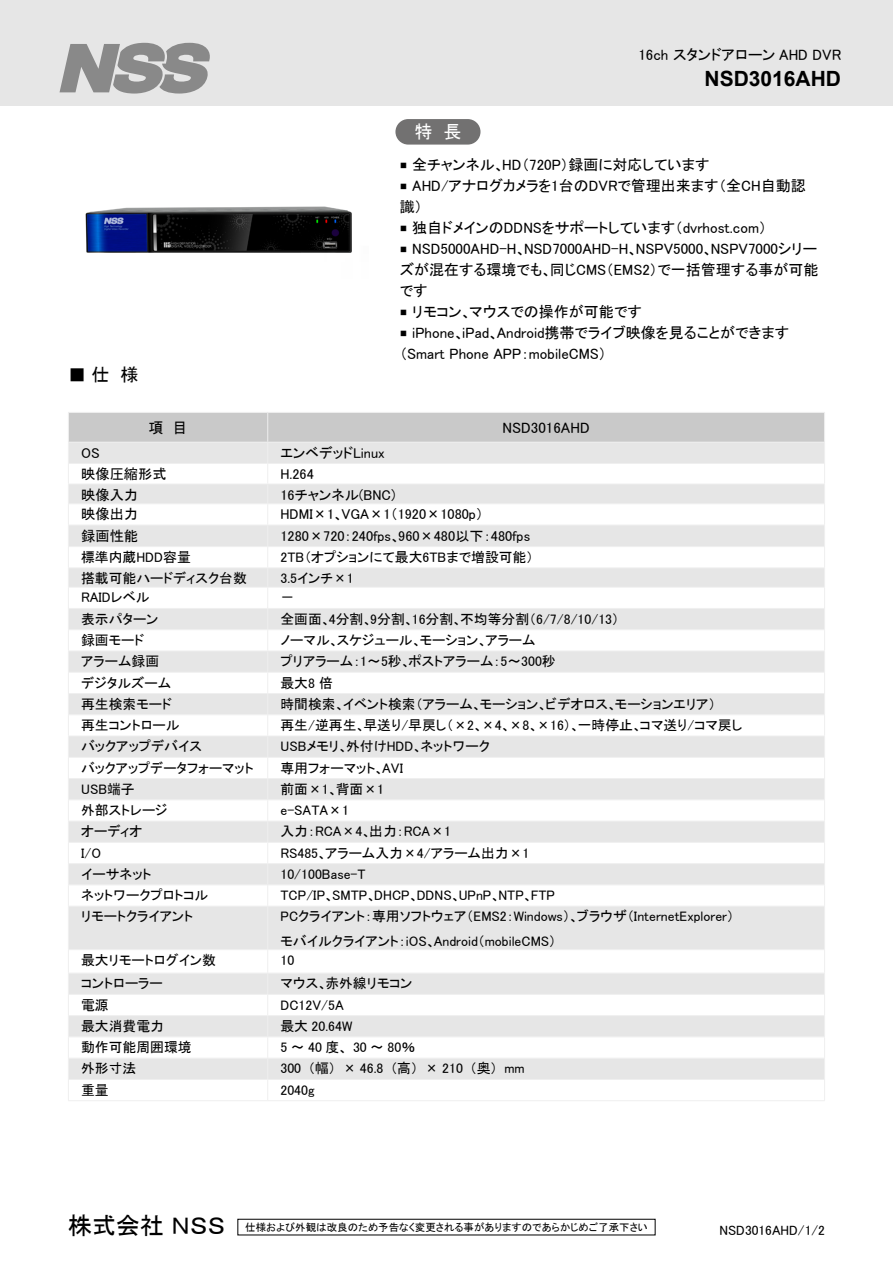
<style>
.page{position:relative;width:893px;height:1263px;background:#fff}
.page>*{position:absolute;margin:0;border:0;box-sizing:border-box;transform-origin:0 0}
.t1{font:24px "MS P Gothic";color:#000}
.t2{font:700 21px "Arial";color:#000}
.t3{font:18px "MS P Gothic";color:#000}
.t4{font:18px "MS P Gothic";color:#fff}
.t5{font:15px/21px "MS P Gothic";color:#000}
.t6{font:14.25px "MS P Gothic";color:#000}
.t7{font:13.8px/19.4px "MS P Gothic";color:#000}
.t8{font:13.5px "MS P Gothic";color:#000}
.t9{font:10.5px "MS P Gothic";color:#000}
.t10{font:7.5px "MS P Gothic";color:#000}
</style>
<div class="page">
<img style="left:85px;top:206px;width:267px;height:47px">
<div style="left:0;top:0;width:893px;height:106px;background:#e6e6e6"></div>
<svg style="left:60px;top:43px;width:150px;height:51px"></svg>
<div style="left:395px;top:119px;width:85px;height:26px;background:#727171;border-radius:13px"></div>
<svg style="left:69px;top:907px;width:755px;height:172px;fill:#e6e6e6"></svg>
<svg style="left:68px;top:412px;width:757px;height:494px"></svg>
<hr style="left:68px;top:906px;width:200px;height:1px;background:#efefef">
<hr style="left:68px;top:906px;width:1px;height:43px;background:#efefef">
<hr style="left:268px;top:906px;width:557px;height:1px;background:#efefef">
<hr style="left:267px;top:906px;width:1px;height:43px;background:#efefef">
<hr style="left:824px;top:906px;width:1px;height:43px;background:#efefef">
<hr style="left:68px;top:949px;width:200px;height:1px;background:#efefef">
<hr style="left:268px;top:949px;width:557px;height:1px;background:#efefef">
<hr style="left:68px;top:973px;width:200px;height:1px;background:#efefef">
<hr style="left:268px;top:973px;width:557px;height:1px;background:#efefef">
<hr style="left:68px;top:994px;width:200px;height:1px;background:#efefef">
<hr style="left:268px;top:994px;width:557px;height:1px;background:#efefef">
<hr style="left:68px;top:1015px;width:200px;height:1px;background:#efefef">
<hr style="left:268px;top:1015px;width:557px;height:1px;background:#efefef">
<hr style="left:68px;top:1036px;width:200px;height:1px;background:#efefef">
<hr style="left:268px;top:1036px;width:557px;height:1px;background:#efefef">
<hr style="left:68px;top:1058px;width:200px;height:1px;background:#efefef">
<hr style="left:268px;top:1058px;width:557px;height:1px;background:#efefef">
<hr style="left:68px;top:1079px;width:200px;height:1px;background:#efefef">
<svg style="left:68px;top:950px;width:1px;height:150px"></svg>
<hr style="left:268px;top:1079px;width:557px;height:1px;background:#efefef">
<svg style="left:267px;top:950px;width:1px;height:150px"></svg>
<svg style="left:824px;top:950px;width:1px;height:150px"></svg>
<hr style="left:68px;top:1100px;width:200px;height:1px;background:#efefef">
<hr style="left:268px;top:1100px;width:557px;height:1px;background:#efefef">
<h3 class="t4" style="left:414px;top:123px;width:19px">特</h3>
<h3 class="t4" style="left:443px;top:123px;width:19px">長</h3>
<p class="t5" style="left:638px;top:44px;width:204px">16ch スタンドアローン AHD DVR</p>
<h2 class="t2" style="left:705px;top:64px;width:138px">NSD3016AHD</h2>
<p class="t5" style="left:412px;top:154px;width:94px">全チャンネル、</p>
<p class="t5" style="left:502px;top:154px;width:209px">HD（720P）録画に対応しています</p>
<p class="t10" style="left:400px;top:161px;width:14px">■　</p>
<p class="t5" style="left:412px;top:175px;width:395px">AHD/アナログカメラを1台のDVRで管理出来ます（全CH自動認</p>
<p class="t10" style="left:400px;top:182px;width:14px">■　</p>
<p class="t5" style="left:412px;top:196px;width:356px;text-indent:-12px">識(<br>独自ドメインのDDNSをサポートしています（dvrhost.com(</p>
<p class="t10" style="left:400px;top:224px;width:14px">■　</p>
<p class="t5" style="left:711px;top:238px;width:108px">NSPV7000シリー</p>
<p class="t5" style="left:412px;top:238px;width:116px">NSD5000AHD H- 、</p>
<p class="t5" style="left:524px;top:238px;width:116px">NSD7000AHD H- 、</p>
<p class="t5" style="left:636px;top:238px;width:79px">NSPV5000、</p>
<p class="t10" style="left:400px;top:245px;width:14px">■　</p>
<p class="t5" style="left:400px;top:259px;width:154px">ズが混在する環境でも、</p>
<p class="t5" style="left:400px;top:280px;width:29px">です</p>
<p class="t5" style="left:469px;top:301px;width:174px">マウスでの操作が可能です</p>
<p class="t5" style="left:550px;top:259px;width:270px">同じCMS（EMS ）2 で一括管理する事が可能</p>
<p class="t5" style="left:412px;top:301px;width:61px">リモコン、</p>
<p class="t10" style="left:400px;top:308px;width:14px">■　</p>
<p class="t5" style="left:497px;top:322px;width:294px">Android携帯でライブ映像を見ることができます</p>
<p class="t5" style="left:412px;top:322px;width:54px">iPhone、</p>
<p class="t5" style="left:462px;top:322px;width:38px">iPad、</p>
<p class="t10" style="left:400px;top:329px;width:14px">■　</p>
<p class="t5" style="left:400px;top:343px;width:208px">（Smart Phone APP：mobileCMS(</p>
<h3 class="t3" style="left:68px;top:365px;width:43px">■ 仕</h3>
<h3 class="t3" style="left:121px;top:365px;width:19px">様</h3>
<p class="t5" style="left:148px;top:417px;width:16px">項</p>
<p class="t5" style="left:173px;top:417px;width:16px">目</p>
<p class="t5" style="left:503px;top:417px;width:89px">NSD3016AHD</p>
<p class="t6" style="left:81px;top:446px;width:20px">OS</p>
<p class="t6" style="left:280px;top:446px;width:106px">エンベデッドLinux</p>
<p class="t6" style="left:81px;top:467px;width:87px">映像圧縮形式</p>
<p class="t6" style="left:280px;top:467px;width:35px">H.264</p>
<p class="t6" style="left:81px;top:487px;width:58px">映像入力</p>
<p class="t6" style="left:280px;top:487px;width:116px">16チャンネル(BNC(</p>
<p class="t6" style="left:81px;top:507px;width:58px">映像出力</p>
<p class="t6" style="left:341px;top:507px;width:143px">VGA× （1 1920×1080 (p</p>
<p class="t6" style="left:280px;top:507px;width:65px">HDMI× 、1</p>
<p class="t6" style="left:81px;top:528px;width:58px">録画性能</p>
<p class="t6" style="left:398px;top:528px;width:133px">960×480以下：480fps</p>
<p class="t6" style="left:280px;top:528px;width:122px">1280×720：240fps、</p>
<p class="t7" style="left:81px;top:547px;width:111px">標準内蔵HDD容量</p>
<p class="t7" style="left:280px;top:547px;width:254px">2TB（オプションにて最大6TBまで増設可能(</p>
<p class="t7" style="left:81px;top:568px;width:167px">搭載可能ハードディスク台数</p>
<p class="t7" style="left:280px;top:568px;width:75px">3.5インチ×1</p>
<p class="t7" style="left:81px;top:588px;width:70px">RAIDレベル</p>
<p class="t7" style="left:280px;top:588px;width:15px">－</p>
<p class="t7" style="left:81px;top:609px;width:79px">表示パターン</p>
<p class="t7" style="left:280px;top:609px;width:135px">全画面 4、分割 9、分割、</p>
<p class="t7" style="left:412px;top:609px;width:52px">16分割、</p>
<p class="t7" style="left:460px;top:609px;width:160px">不均等分割)6/7/8/10/13(</p>
<p class="t7" style="left:81px;top:630px;width:65px">録画モード</p>
<p class="t7" style="left:337px;top:630px;width:87px">スケジュール、</p>
<p class="t7" style="left:420px;top:630px;width:69px">モーション、</p>
<p class="t7" style="left:485px;top:630px;width:52px">アラーム</p>
<p class="t7" style="left:280px;top:630px;width:60px">ノーマル、</p>
<p class="t7" style="left:81px;top:652px;width:80px">アラーム録画</p>
<p class="t7" style="left:280px;top:652px;width:132px">プリアラーム：1～秒5 、</p>
<p class="t7" style="left:409px;top:652px;width:149px">ポストアラーム：5～300秒</p>
<p class="t7" style="left:81px;top:673px;width:92px">デジタルズーム</p>
<p class="t7" style="left:280px;top:673px;width:54px">最大 倍8</p>
<p class="t7" style="left:81px;top:694px;width:92px">再生検索モード</p>
<p class="t7" style="left:545px;top:694px;width:73px">ビデオロス、</p>
<p class="t7" style="left:280px;top:694px;width:66px">時間検索、</p>
<p class="t7" style="left:343px;top:694px;width:141px">イベント検索（アラーム、</p>
<p class="t7" style="left:615px;top:694px;width:102px">モーションエリア(</p>
<p class="t7" style="left:480px;top:694px;width:69px">モーション、</p>
<p class="t7" style="left:81px;top:715px;width:100px">再生コントロール</p>
<p class="t7" style="left:363px;top:715px;width:218px">早送り/早戻し（×2、×4、×8、×16）、</p>
<p class="t7" style="left:578px;top:715px;width:66px">一時停止、</p>
<p class="t7" style="left:640px;top:715px;width:104px">コマ送り/コマ戻し</p>
<p class="t7" style="left:280px;top:715px;width:87px">再生/逆再生、</p>
<p class="t7" style="left:81px;top:737px;width:122px">バックアップデバイス</p>
<p class="t7" style="left:346px;top:737px;width:78px">外付けHDD、</p>
<p class="t7" style="left:420px;top:737px;width:71px">ネットワーク</p>
<p class="t7" style="left:280px;top:737px;width:69px">USBメモリ、</p>
<p class="t7" style="left:81px;top:758px;width:174px">バックアップデータフォーマット</p>
<p class="t7" style="left:280px;top:758px;width:105px">専用フォーマット、</p>
<p class="t7" style="left:382px;top:758px;width:22px">AVI</p>
<p class="t7" style="left:81px;top:779px;width:55px">USB端子</p>
<p class="t7" style="left:280px;top:779px;width:59px">前面× 、1</p>
<p class="t7" style="left:336px;top:779px;width:50px">背面×1</p>
<p class="t7" style="left:81px;top:800px;width:88px">外部ストレージ</p>
<p class="t7" style="left:280px;top:800px;width:70px">-e SATA×1</p>
<p class="t7" style="left:81px;top:822px;width:63px">オーディオ</p>
<p class="t7" style="left:280px;top:822px;width:93px">入力：RCA× 、4</p>
<p class="t7" style="left:369px;top:822px;width:83px">出力：RCA×1</p>
<p class="t7" style="left:81px;top:843px;width:22px">O/ I</p>
<p class="t7" style="left:325px;top:843px;width:206px">アラーム入力×4/アラーム出力×1</p>
<p class="t7" style="left:280px;top:843px;width:48px">RS485、</p>
<p class="t7" style="left:81px;top:864px;width:72px">イーサネット</p>
<p class="t7" style="left:280px;top:864px;width:87px">10/100Base T-</p>
<p class="t7" style="left:81px;top:885px;width:129px">ネットワークプロトコル</p>
<p class="t7" style="left:280px;top:885px;width:55px">TCP/IP、</p>
<p class="t7" style="left:332px;top:885px;width:46px">SMTP、</p>
<p class="t7" style="left:374px;top:885px;width:46px">DHCP、</p>
<p class="t7" style="left:417px;top:885px;width:46px">DDNS、</p>
<p class="t7" style="left:459px;top:885px;width:43px">UPnP、</p>
<p class="t7" style="left:498px;top:885px;width:36px">NTP、</p>
<p class="t7" style="left:531px;top:885px;width:26px">FTP</p>
<p class="t7" style="left:81px;top:907px;width:113px">リモートクライアント</p>
<p class="t7" style="left:577px;top:907px;width:159px">ブラウザ（InternetExplorer(</p>
<p class="t7" style="left:280px;top:907px;width:300px">PCクライアント：専用ソフトウェア（EMS2：Windows）、</p>
<p class="t7" style="left:81px;top:950px;width:136px">最大リモートログイン数</p>
<p class="t7" style="left:280px;top:931px;width:157px">モバイルクライアント：iOS、<br>10</p>
<p class="t7" style="left:434px;top:931px;width:124px">Android（mobileCMS(</p>
<p class="t7" style="left:81px;top:974px;width:83px">コントローラー</p>
<p class="t7" style="left:325px;top:974px;width:89px">赤外線リモコン</p>
<p class="t7" style="left:280px;top:974px;width:49px">マウス、</p>
<p class="t7" style="left:81px;top:995px;width:29px">電源</p>
<p class="t7" style="left:280px;top:995px;width:65px">DC12V/5A</p>
<p class="t7" style="left:81px;top:1016px;width:84px">最大消費電力</p>
<p class="t7" style="left:280px;top:1016px;width:73px">最大 20.64W</p>
<p class="t7" style="left:81px;top:1037px;width:112px">動作可能周囲環境</p>
<p class="t7" style="left:280px;top:1037px;width:136px">5 ～ 40 度、 30 ~ 80％</p>
<p class="t7" style="left:81px;top:1059px;width:57px">外形寸法</p>
<p class="t7" style="left:280px;top:1059px;width:22px">300</p>
<p class="t7" style="left:308px;top:1059px;width:77px">幅（ ） × 46.8</p>
<p class="t7" style="left:390px;top:1059px;width:74px">高（ ） × 210</p>
<p class="t7" style="left:470px;top:1059px;width:29px">奥（ ）</p>
<p class="t7" style="left:504px;top:1059px;width:22px">mm</p>
<p class="t7" style="left:81px;top:1080px;width:29px">重量</p>
<p class="t7" style="left:280px;top:1080px;width:36px">2040g</p>
<h1 class="t1" style="left:68px;top:1213px;width:159px">株式会社ＮＳＳ</h1>
<p class="t9" style="left:245px;top:1222px;width:404px">仕様および外観は改良のため予告なく変更される事がありますのであらかじめご了承下さい</p>
<p class="t8" style="left:719px;top:1223px;width:107px">NSD3016AHD/1/2</p>
</div>
